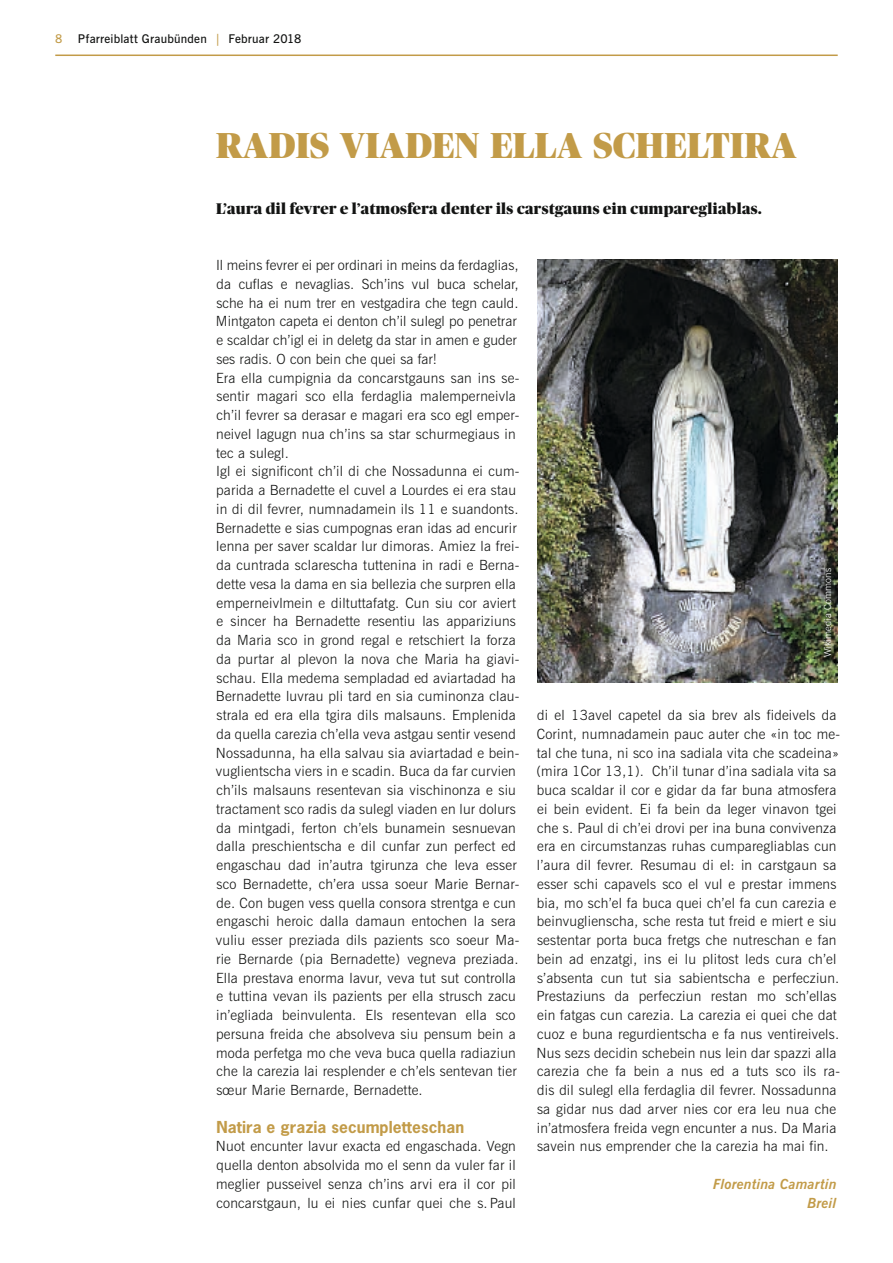
<style>
.page{position:relative;width:893px;height:1263px;background:#fff}
.page>*{position:absolute;margin:0;border:0;box-sizing:border-box;transform-origin:0 0}
.t1{font:900 36px "Publico Banner";letter-spacing:.015em;color:#c29b48}
.t2{font:700 15.6px "News Gothic";letter-spacing:.005em;color:#c29b48}
.t3{font:900 15.3px "Publico Banner";letter-spacing:.025em;color:#131413}
.t4{font:300 14.1px/18.8px "News Gothic BT";letter-spacing:.015em;color:#131413}
.t5{font:italic 700 14.1px/18.8px "News Gothic BT";letter-spacing:.015em;color:#c29b48;text-align:right}
.t6{font:600 12px "News Gothic BT";letter-spacing:.02em;color:#131413}
.t7{font:600 12px "News Gothic BT";color:#c29b48}
.t8{font:300 9.75px "News Gothic BT";letter-spacing:.015em;color:#fff}
.s1{color:#c29b48}
</style>
<div class="page">
<hr style="left:55px;top:55px;width:783px;height:1px;background:#c29b48">
<img style="left:537px;top:259px;width:301px;height:424px">
<p class="t7" style="left:55px;top:32px;width:9px">8</p>
<p class="t6" style="left:78px;top:32px;width:225px">Pfarreiblatt Graubünden <span class="s1">|</span> Februar 2018</p>
<h1 class="t1" style="left:216px;top:125px;width:582px">Radis viaden ella scheltira</h1>
<p class="t3" style="left:216px;top:200px;width:547px">L’aura dil fevrer e l’atmosfera denter ils carstgauns ein cumparegliablas.</p>
<p class="t4" style="left:216px;top:256px;width:305px">Il meins fevrer ei per ordinari in meins da ferdaglias, da cuflas e nevaglias. Sch’ins vul buca schelar, sche ha ei num trer en vestgadira che tegn cauld.<br>Mintgaton capeta ei denton ch’il sulegl po penetrar e scaldar ch’igl ei in deletg da star in amen e guder ses radis. O con bein che quei sa far!<br>Era ella cumpignia da concarstgauns san ins se&shy;sentir magari sco ella ferdaglia malemperneivla ch’il fevrer sa derasar e magari era sco egl emper&shy;neivel lagugn nua ch’ins sa star schurmegiaus in tec a sulegl.<br>Igl ei significont ch’il di che Nossadunna ei cum&shy;parida a Bernadette el cuvel a Lourdes ei era stau in di dil fevrer, numnadamein ils 11 e suandonts.<br>Bernadette e sias cumpognas eran idas ad encurir lenna per saver scaldar lur dimoras. Amiez la frei&shy;da cuntrada sclarescha tuttenina in radi e Berna&shy;dette vesa la dama en sia bellezia che surpren ella emperneivlmein e diltuttafatg. Cun siu cor aviert e sincer ha Bernadette resentiu las appariziuns da Maria sco in grond regal e retschiert la forza da purtar al plevon la nova che Maria ha giavi&shy;schau. Ella medema sempladad ed aviartadad ha Bernadette luvrau pli tard en sia cuminonza clau&shy;strala ed era ella tgira dils malsauns. Emplenida da quella carezia ch’ella veva astgau sentir vesend Nossadunna, ha ella salvau sia aviartadad e bein&shy;vuglientscha viers in e scadin. Buca da far curvien ch’ils malsauns resentevan sia vischinonza e siu tractament sco radis da sulegl viaden en lur dolurs da mintgadi, ferton ch’els bunamein sesnuevan dalla preschientscha e dil cunfar zun perfect ed engaschau dad in’autra tgirunza che leva esser sco Bernadette, ch’era ussa soeur Marie Bernar&shy;de. Con bugen vess quella consora strentga e cun engaschi heroic dalla damaun entochen la sera vuliu esser preziada dils pazients sco soeur Ma&shy;rie Bernarde (pia Bernadette) vegneva preziada.<br>Ella prestava enorma lavur, veva tut sut controlla e tuttina vevan ils pazients per ella strusch zacu in’egliada beinvulenta. Els resentevan ella sco persuna freida che absolveva siu pensum bein a moda perfetga mo che veva buca quella radiaziun che la carezia lai resplender e ch’els sentevan tier sœur Marie Bernarde, Bernadette.</p>
<p class="t2" style="left:217px;top:1116px;width:249px">Natira e grazia secumpletteschan</p>
<p class="t4" style="left:216px;top:1137px;width:301px;text-align:justify">Nuot encunter lavur exacta ed engaschada. Vegn quella denton absolvida mo el senn da vuler far il meglier pusseivel senza ch’ins arvi era il cor pil concarstgaun, lu ei nies cunfar quei che s. Paul</p>
<p class="t8" style="left:822px;top:657px;width:91px;rotate:-90deg">Wikimedia Commons</p>
<p class="t4" style="left:536px;top:706px;width:305px">di el 13avel capetel da sia brev als fideivels da Corint, numnadamein pauc auter che «in toc me&shy;tal che tuna, ni sco ina sadiala vita che scadeina» (mira 1Cor 13,1). Ch’il tunar d’ina sadiala vita sa buca scaldar il cor e gidar da far buna atmosfera ei bein evident. Ei fa bein da leger vinavon tgei che s. Paul di ch’ei drovi per ina buna convivenza era en circumstanzas ruhas cumparegliablas cun l’aura dil fevrer. Resumau di el: in carstgaun sa esser schi capavels sco el vul e prestar immens bia, mo sch’el fa buca quei ch’el fa cun carezia e beinvuglienscha, sche resta tut freid e miert e siu sestentar porta buca fretgs che nutreschan e fan bein ad enzatgi, ins ei lu plitost leds cura ch’el s’absenta cun tut sia sabientscha e perfecziun.<br>Prestaziuns da perfecziun restan mo sch’ellas ein fatgas cun carezia. La carezia ei quei che dat cuoz e buna regurdientscha e fa nus ventireivels.<br>Nus sezs decidin schebein nus lein dar spazzi alla carezia che fa bein a nus ed a tuts sco ils ra&shy;dis dil sulegl ella ferdaglia dil fevrer. Nossadunna sa gidar nus dad arver nies cor era leu nua che in’atmosfera freida vegn encunter a nus. Da Maria savein nus emprender che la carezia ha mai fin.</p>
<p class="t5" style="left:713px;top:1174px;width:125px">Florentina Camartin<br>Breil</p>
</div>
